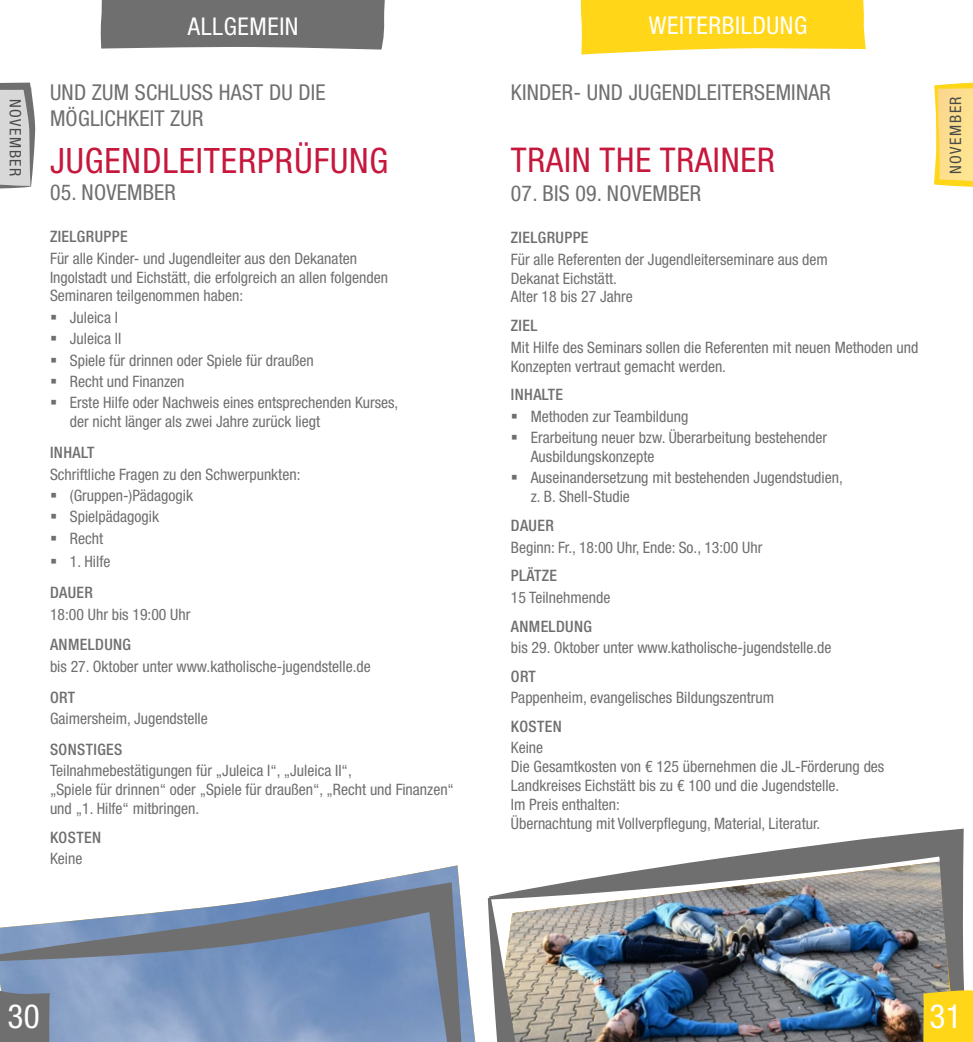
<style>
.page{position:relative;width:973px;height:1042px;background:#fff}
.page>*{position:absolute;margin:0;border:0;box-sizing:border-box;transform-origin:0 0}
.t1{font:condensed 35px "Helvetica Neue LT Std";letter-spacing:.025em;color:#c6183d}
.t2{font:condensed 34.12px "Helvetica Neue LT Std";letter-spacing:.025em;color:#c6183d}
.t3{font:condensed 33.25px "Helvetica Neue LT Std";color:#fff}
.t4{font:condensed 24.5px "Helvetica Neue LT Std";letter-spacing:.025em;color:#fff}
.t5{font:condensed 21.88px/26.2px "Helvetica Neue LT Std";letter-spacing:.01em;color:#706f6f}
.t6{font:condensed 15.75px/18.9px "Helvetica Neue LT Std";color:#706f6f}
.t7{font:500 condensed 15.75px "Helvetica Neue LT Std";letter-spacing:.025em;color:#706f6f}
.t8{font:condensed 15.75px "Helvetica Neue LT Std";letter-spacing:.1em;color:#4a4a49}
</style>
<div class="page">
<img style="left:368px;top:865px;width:91px;height:17px">
<svg style="left:0;top:882px;width:476px;height:160px;background:#8c9fbc"></svg>
<img style="left:487px;top:828px;width:477px;height:214px">
<svg style="left:0;top:987px;width:50px;height:55px;background:#717478"></svg>
<div style="left:923px;top:990px;width:49px;height:52px;background:#ffd618"></div>
<svg style="left:934px;top:82px;width:38px;height:105px;background:#fddf82"></svg>
<svg style="left:580px;top:0;width:285px;height:55px;background:#ffda2f"></svg>
<svg style="left:0;top:83px;width:35px;height:106px;background:#c4c4c4"></svg>
<div style="left:100px;top:0;width:285px;height:50px;background:#706f6f"></div>
<p class="t8" style="left:25px;top:99px;width:79px;rotate:90deg">NOVEMBER</p>
<h3 class="t4" style="left:188px;top:12px;width:112px">ALLGEMEIN</h3>
<h3 class="t5" style="left:50px;top:79px;width:277px">UND ZUM SCHLUSS HAST DU DIE<br>MÖGLICHKEIT ZUR</h3>
<h1 class="t1" style="left:50px;top:140px;width:340px">JUGENDLEITERPRÜFUNG</h1>
<h3 class="t5" style="left:50px;top:179px;width:127px">05. NOVEMBER</h3>
<p class="t7" style="left:50px;top:227px;width:79px">ZIELGRUPPE</p>
<p class="t6" style="left:50px;top:248px;width:339px">Für alle Kinder- und Jugendleiter aus den Dekanaten<br>Ingolstadt und Eichstätt, die erfolgreich an allen folgenden<br>Seminaren teilgenommen haben:</p>
<p class="t6" style="left:70px;top:306px;width:330px;line-height:21.3px">Juleica I<br>Juleica II<br>Spiele für drinnen oder Spiele für draußen<br>Recht und Finanzen<br>Erste Hilfe oder Nachweis eines entsprechenden Kurses,</p>
<p class="t6" style="left:70px;top:412px;width:252px">der nicht länger als zwei Jahre zurück liegt</p>
<p class="t7" style="left:50px;top:443px;width:46px">INHALT</p>
<p class="t6" style="left:70px;top:463px;width:232px;line-height:21.3px;text-indent:-20px">Schriftliche Fragen zu den Schwerpunkten: (Gruppen-)Pädagogik<br>Spielpädagogik<br>Recht</p>
<p class="t6" style="left:70px;top:552px;width:42px">1. Hilfe</p>
<p class="t7" style="left:50px;top:583px;width:44px">DAUER</p>
<p class="t6" style="left:50px;top:604px;width:142px">18:00 Uhr bis 19:00 Uhr</p>
<p class="t7" style="left:50px;top:635px;width:83px">ANMELDUNG</p>
<p class="t6" style="left:50px;top:657px;width:322px">bis 27. Oktober unter www.katholische-jugendstelle.de</p>
<p class="t7" style="left:50px;top:688px;width:27px">ORT</p>
<p class="t6" style="left:50px;top:709px;width:159px">Gaimersheim, Jugendstelle</p>
<p class="t7" style="left:50px;top:740px;width:74px">SONSTIGES</p>
<p class="t6" style="left:50px;top:761px;width:405px">Teilnahmebestätigungen für „Juleica I“, „Juleica II“,<br>„Spiele für drinnen“ oder „Spiele für draußen“, „Recht und Finanzen“ und „1. Hilfe“ mitbringen.</p>
<p class="t7" style="left:50px;top:828px;width:52px">KOSTEN</p>
<p class="t6" style="left:50px;top:849px;width:34px">Keine</p>
<h3 class="t4" style="left:648px;top:11px;width:160px">WEITERBILDUNG</h3>
<h3 class="t5" style="left:511px;top:79px;width:321px">KINDER- UND JUGENDLEITERSEMINAR</h3>
<h2 class="t2" style="left:511px;top:140px;width:265px">TRAIN THE TRAINER</h2>
<h3 class="t5" style="left:511px;top:180px;width:192px">07. BIS 09. NOVEMBER</h3>
<p class="t7" style="left:511px;top:228px;width:79px">ZIELGRUPPE</p>
<p class="t6" style="left:511px;top:249px;width:318px">Für alle Referenten der Jugendleiterseminare aus dem<br>Dekanat Eichstätt.<br>Alter 18 bis 27 Jahre</p>
<p class="t7" style="left:511px;top:316px;width:28px">ZIEL</p>
<p class="t6" style="left:511px;top:337px;width:409px">Mit Hilfe des Seminars sollen die Referenten mit neuen Methoden und<br>Konzepten vertraut gemacht werden.</p>
<p class="t7" style="left:511px;top:385px;width:54px">INHALTE</p>
<p class="t6" style="left:530px;top:405px;width:298px;line-height:21.3px">Methoden zur Teambildung<br>Erarbeitung neuer bzw. Überarbeitung bestehender</p>
<p class="t6" style="left:530px;top:446px;width:313px;line-height:21.3px">Ausbildungskonzepte<br>Auseinandersetzung mit bestehenden Jugendstudien,</p>
<p class="t6" style="left:530px;top:487px;width:101px">z. B. Shell-Studie</p>
<p class="t7" style="left:511px;top:516px;width:44px">DAUER</p>
<p class="t6" style="left:511px;top:537px;width:253px">Beginn: Fr., 18:00 Uhr, Ende: So., 13:00 Uhr</p>
<p class="t7" style="left:511px;top:566px;width:48px">PLÄTZE</p>
<p class="t6" style="left:511px;top:587px;width:101px">15 Teilnehmende</p>
<p class="t7" style="left:511px;top:616px;width:83px">ANMELDUNG</p>
<p class="t6" style="left:511px;top:638px;width:322px">bis 29. Oktober unter www.katholische-jugendstelle.de</p>
<p class="t7" style="left:511px;top:667px;width:27px">ORT</p>
<p class="t6" style="left:511px;top:688px;width:265px">Pappenheim, evangelisches Bildungszentrum</p>
<p class="t7" style="left:511px;top:717px;width:52px">KOSTEN</p>
<p class="t6" style="left:511px;top:738px;width:375px">Keine<br>Die Gesamtkosten von € 125 übernehmen die JL-Förderung des Landkreises Eichstätt bis zu € 100 und die Jugendstelle.<br>Im Preis enthalten:<br>Übernachtung mit Vollverpflegung, Material, Literatur.</p>
<p class="t8" style="left:946px;top:174px;width:79px;rotate:-90deg">NOVEMBER</p>
<h3 class="t3" style="left:7px;top:997px;width:34px">30</h3>
<h3 class="t3" style="left:929px;top:997px;width:34px">31</h3>
</div>
